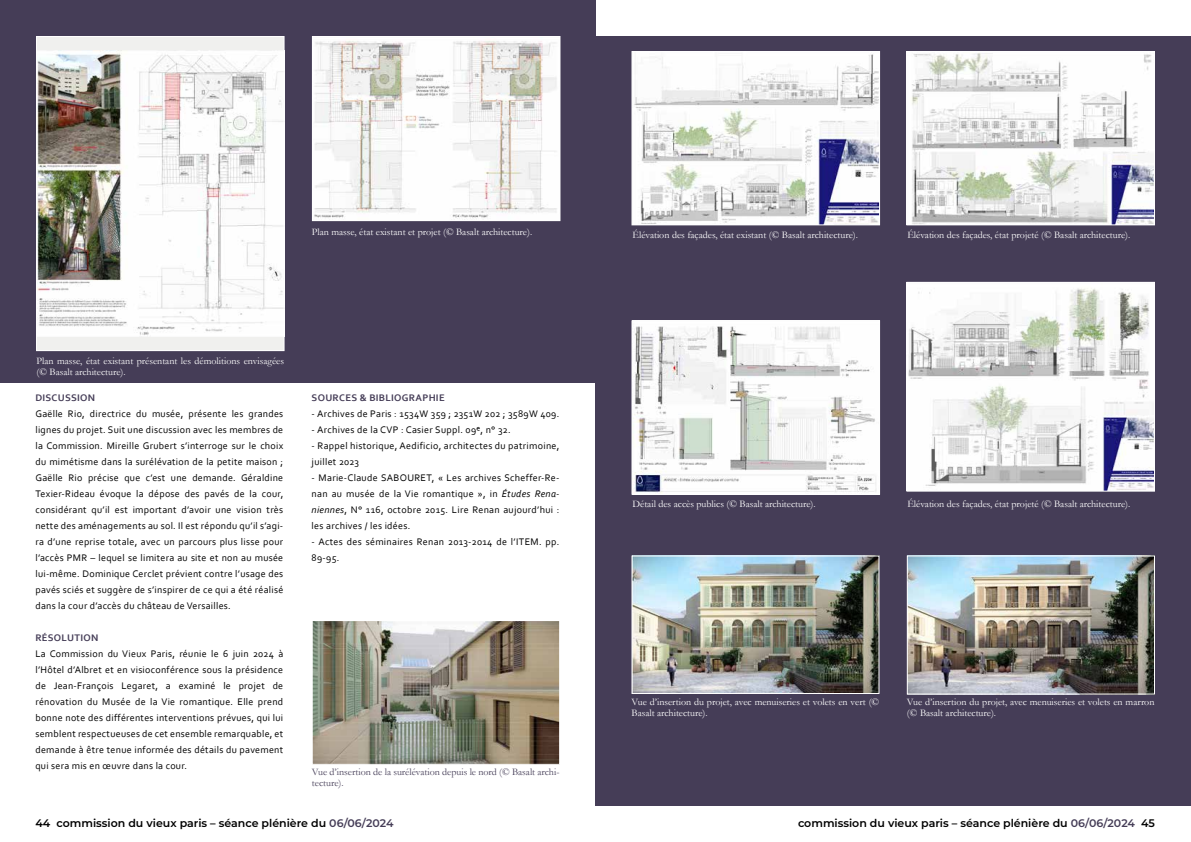
<style>
.page{position:relative;width:1191px;height:842px;background:#fff}
.page>*{position:absolute;margin:0;border:0;box-sizing:border-box;transform-origin:0 0}
.t1{font:600 11px "Montserrat";color:#000}
.t2{font:10px/16px "Corbel";letter-spacing:.03em;color:#000;text-align:justify}
.t3{font:10px/11px "Garamond";color:#fff}
.t4{font:10px/11px "Garamond";color:#453d57}
.t5{font:700 10px "Corbel";letter-spacing:.03em;color:#453d57}
.s1{font-style:italic}
.s2{color:#453d57}
</style>
<div class="page">
<div style="left:595px;top:36px;width:596px;height:770px;background:#453d57"></div>
<div style="left:0;top:0;width:595px;height:383px;background:#453d57"></div>
<img style="left:633px;top:53px;width:245px;height:170px">
<div style="left:631px;top:51px;width:249px;height:174px;border:1px solid #fff"></div>
<img style="left:908px;top:284px;width:245px;height:206px">
<div style="left:906px;top:282px;width:249px;height:210px;border:1px solid #fff"></div>
<img style="left:908px;top:53px;width:245px;height:170px">
<div style="left:906px;top:51px;width:249px;height:174px;border:1px solid #fff"></div>
<img style="left:633px;top:322px;width:245px;height:171px">
<div style="left:631px;top:320px;width:249px;height:175px;border:1px solid #fff"></div>
<div style="left:36px;top:36px;width:248px;height:315px;background:#f0f0ee"></div>
<img style="left:38px;top:51px;width:244px;height:286px">
<div style="left:36px;top:36px;width:248px;height:315px;border:1px solid #fff"></div>
<img style="left:314px;top:38px;width:244px;height:181px">
<div style="left:312px;top:36px;width:248px;height:185px;border:1px solid #fff"></div>
<img style="left:314px;top:622px;width:244px;height:141px">
<div style="left:312px;top:620px;width:248px;height:145px;border:1px solid #fff"></div>
<img style="left:633px;top:557px;width:244px;height:135px">
<div style="left:631px;top:555px;width:248px;height:139px;border:1px solid #fff"></div>
<img style="left:908px;top:557px;width:245px;height:135px">
<div style="left:906px;top:555px;width:249px;height:139px;border:1px solid #fff"></div>
<p class="t3" style="left:312px;top:227px;width:222px">Plan masse, état existant et projet (© Basalt architecture).</p>
<p class="t3" style="left:36px;top:355px;width:249px">Plan masse, état existant présentant les démolitions envisagées (© Basalt architecture).</p>
<p class="t5" style="left:35px;top:391px;width:61px">DISCUSSION</p>
<p class="t2" style="left:35px;top:405px;width:249px">Gaëlle Rio, directrice du musée, présente les grandes lignes du projet. Suit une discussion avec les membres de la Commission. Mireille Grubert s’interroge sur le choix du mimétisme dans la surélévation de la petite maison ; Gaëlle Rio précise que c’est une demande. Géraldine Texier-Rideau évoque la dépose des pavés de la cour, considérant qu’il est important d’avoir une vision très nette des aménagements au sol. Il est répondu qu’il s’agi&shy;ra d’une reprise totale, avec un parcours plus lisse pour l’accès PMR – lequel se limitera au site et non au musée lui-même. Dominique Cerclet prévient contre l’usage des pavés sciés et suggère de s’inspirer de ce qui a été réalisé dans la cour d’accès du château de Versailles.</p>
<p class="t5" style="left:35px;top:631px;width:64px">RÉSOLUTION</p>
<p class="t2" style="left:35px;top:645px;width:249px">La Commission du Vieux Paris, réunie le 6 juin 2024 à l’Hôtel d’Albret et en visioconférence sous la présidence de Jean-François Legaret, a examiné le projet de rénovation du Musée de la Vie romantique. Elle prend bonne note des différentes interventions prévues, qui lui semblent respectueuses de cet ensemble remarquable, et demande à être tenue informée des détails du pavement qui sera mis en œuvre dans la cour.</p>
<p class="t5" style="left:312px;top:391px;width:135px">SOURCES &amp; BIBLIOGRAPHIE</p>
<p class="t2" style="left:312px;top:405px;width:249px">- Archives de Paris : 1534W 359 ; 2351W 202 ; 3589W 409.</p>
<p class="t2" style="left:312px;top:421px;width:201px">- Archives de la CVP : Casier Suppl. 09e, n° 32.</p>
<p class="t2" style="left:312px;top:437px;width:249px">- Rappel historique, Aedificio, architectes du patrimoine, juillet 2023</p>
<p class="t2" style="left:312px;top:469px;width:249px">- Marie-Claude SABOURET, « Les archives Scheffer-Re&shy;nan au musée de la Vie romantique », in <span class="s1">Études Rena&shy;niennes</span>, N° 116, octobre 2015. Lire Renan aujourd’hui : les archives / les idées.</p>
<p class="t2" style="left:312px;top:533px;width:249px">- Actes des séminaires Renan 2013-2014 de l’ITEM. pp.<br>89-95.</p>
<p class="t4" style="left:312px;top:766px;width:249px">Vue d’insertion de la surélévation depuis le nord (© Basalt archi&shy;tecture).</p>
<p class="t3" style="left:632px;top:229px;width:227px">Élévation des façades, état existant (© Basalt architecture).</p>
<p class="t3" style="left:907px;top:229px;width:224px">Élévation des façades, état projeté (© Basalt architecture).</p>
<p class="t3" style="left:632px;top:498px;width:185px">Détail des accès publics (© Basalt architecture).</p>
<p class="t3" style="left:907px;top:498px;width:224px">Élévation des façades, état projeté (© Basalt architecture).</p>
<p class="t3" style="left:631px;top:696px;width:249px">Vue d’insertion du projet, avec menuiseries et volets en vert (©<br>Basalt architecture).</p>
<p class="t3" style="left:907px;top:696px;width:249px">Vue d’insertion du projet, avec menuiseries et volets en marron (© Basalt architecture).</p>
<p class="t1" style="left:35px;top:816px;width:359px">44 commission du vieux paris – séance plénière du <span class="s2">06/06/2024</span></p>
<p class="t1" style="left:798px;top:815px;width:358px">commission du vieux paris – séance plénière du <span class="s2">06/06/2024</span> 45</p>
</div>
